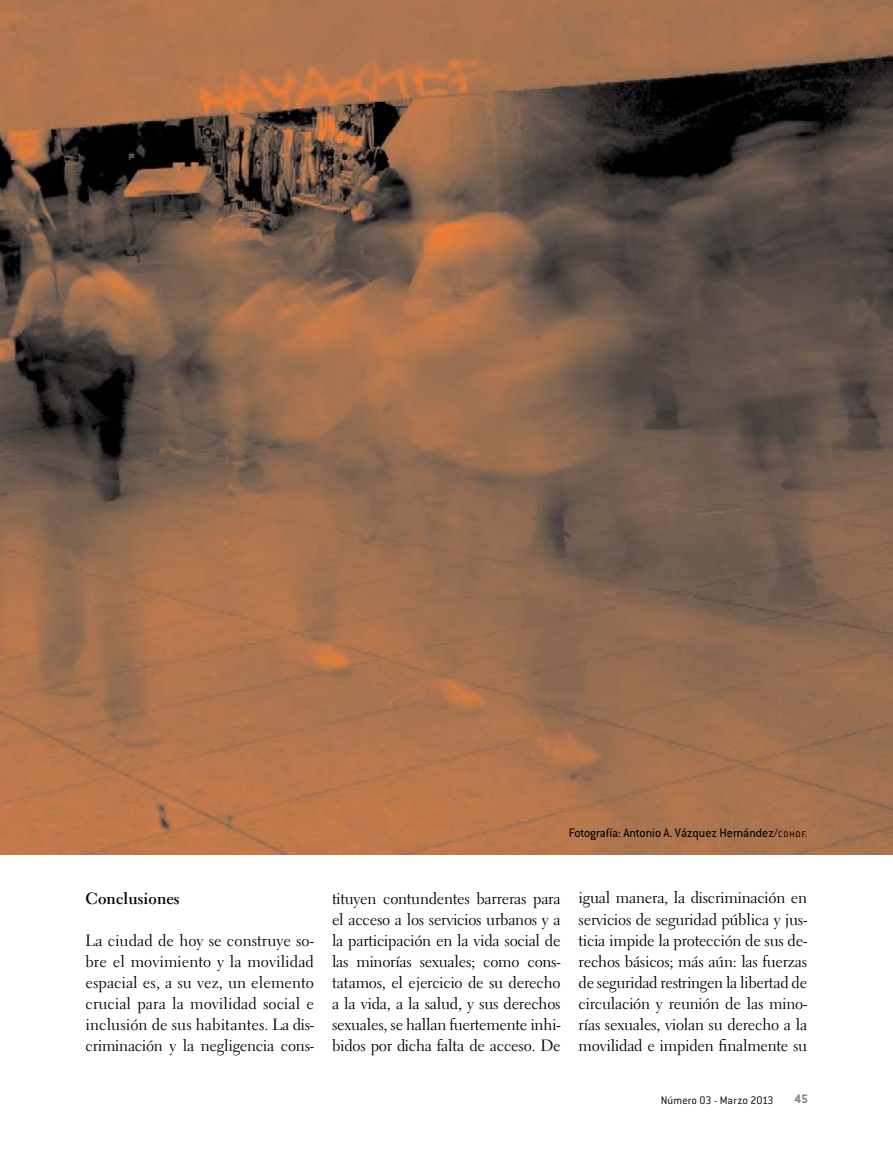
<style>
.page{position:relative;width:893px;height:1170px;background:#fff}
.page>*{position:absolute;margin:0;border:0;box-sizing:border-box;transform-origin:0 0}
.t1{font:16.2px/21px "Electra LT Std";letter-spacing:-.015em;color:#000;text-align:justify}
.t2{font:700 16.2px "Electra LT Std";letter-spacing:.005em;color:#000}
.t3{font:13.5px "Conduit ITC Std";color:#000}
.t4{font:700 13.5px "Conduit ITC Std";color:#808285}
.t5{font:300 12px "Conduit ITC Std";letter-spacing:-.01em;color:#000}
.s1{font-weight:300;font-size:12px}
</style>
<div class="page">
<img style="left:0;top:0;width:893px;height:855px">
<p class="t3" style="left:569px;top:824px;width:240px">Fotografía: Antonio A. Vázquez Hernández/<span class="s1">cdhdf.</span></p>
<p class="t2" style="left:85px;top:887px;width:96px">Conclusiones</p>
<p class="t1" style="left:85px;top:929px;width:230px">La ciudad de hoy se construye so&shy;bre el movimiento y la movilidad espacial es, a su vez, un elemento crucial para la movilidad social e inclusión de sus habitantes. La dis&shy;criminación y la negligencia cons-</p>
<p class="t1" style="left:332px;top:887px;width:230px">tituyen contundentes barreras para el acceso a los servicios urbanos y a la participación en la vida social de las minorías sexuales; como cons&shy;tatamos, el ejercicio de su derecho a la vida, a la salud, y sus derechos sexuales, se hallan fuertemente inhi&shy;bidos por dicha falta de acceso. De</p>
<p class="t1" style="left:579px;top:887px;width:230px">igual manera, la discriminación en servicios de seguridad pública y jus&shy;ticia impide la protección de sus de&shy;rechos básicos; más aún: las fuerzas de seguridad restringen la libertad de circulación y reunión de las mino&shy;rías sexuales, violan su derecho a la movilidad e impiden finalmente su</p>
<p class="t5" style="left:661px;top:1092px;width:114px">Número 03 - Marzo 2013</p>
<p class="t4" style="left:794px;top:1090px;width:15px">45</p>
</div>
